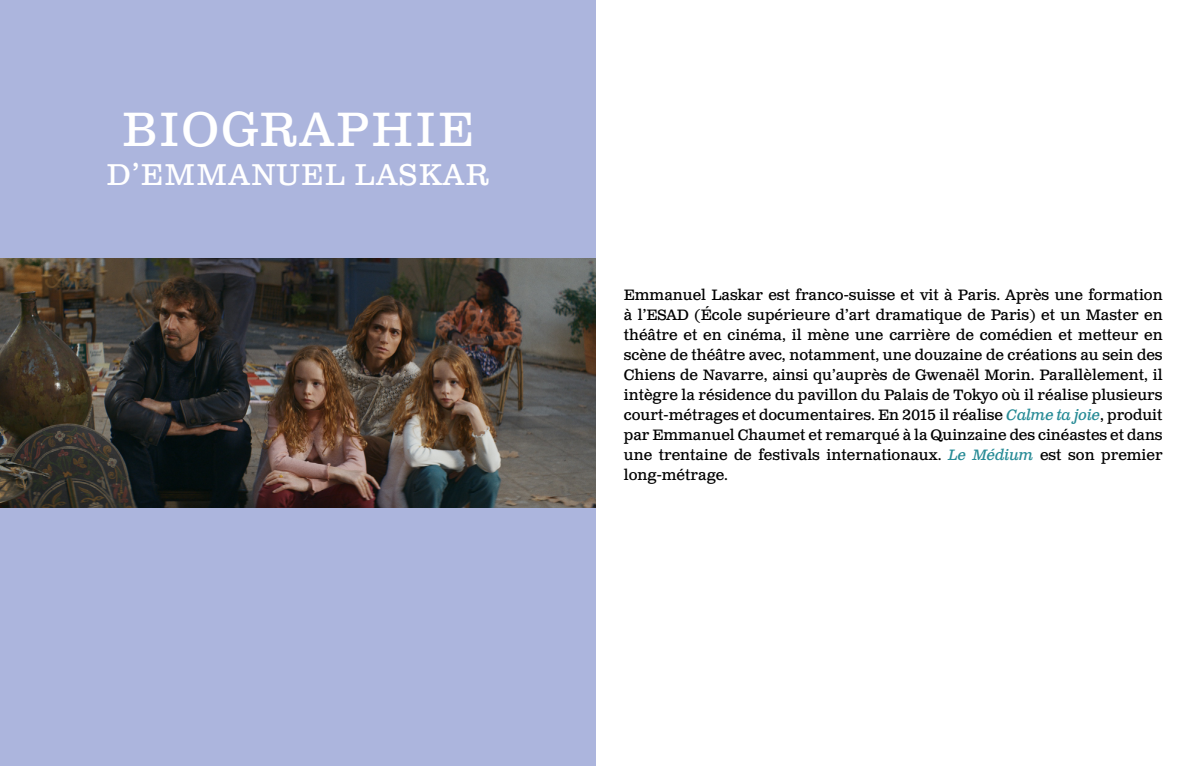
<style>
.page{position:relative;width:1191px;height:766px;background:#fff}
.page>*{position:absolute;margin:0;border:0;box-sizing:border-box;transform-origin:0 0}
.t1{font:48px "Clarendon Text Pro";letter-spacing:.05em;color:#fff}
.t2{font:30px "Clarendon Text Pro";letter-spacing:.05em;color:#fff}
.t3{font:15px/20px "Clarendon Text Pro";color:#000;text-align:justify}
.s1{font-style:italic;color:#278b96}
</style>
<div class="page">
<div style="left:0;top:0;width:595px;height:765px;background:#acb5dd"></div>
<img style="left:0;top:258px;width:595px;height:249px">
<h1 class="t1" style="left:122px;top:101px;width:352px">BIOGRAPHIE</h1>
<h2 class="t2" style="left:107px;top:156px;width:384px">D’EMMANUEL LASKAR</h2>
<p class="t3" style="left:624px;top:285px;width:540px">Emmanuel Laskar est franco-suisse et vit à Paris. Après une formation à l’ESAD (École supérieure d’art dramatique de Paris) et un Master en théâtre et en cinéma, il mène une carrière de comédien et metteur en scène de théâtre avec, notamment, une douzaine de créations au sein des Chiens de Navarre, ainsi qu’auprès de Gwenaël Morin. Parallèlement, il intègre la résidence du pavillon du Palais de Tokyo où il réalise plusieurs court-métrages et documentaires. En 2015 il réalise <span class="s1">Calme ta joie</span>, produit par Emmanuel Chaumet et remarqué à la Quinzaine des cinéastes et dans une trentaine de festivals internationaux. <span class="s1">Le Médium</span> est son premier long-métrage.</p>
</div>
